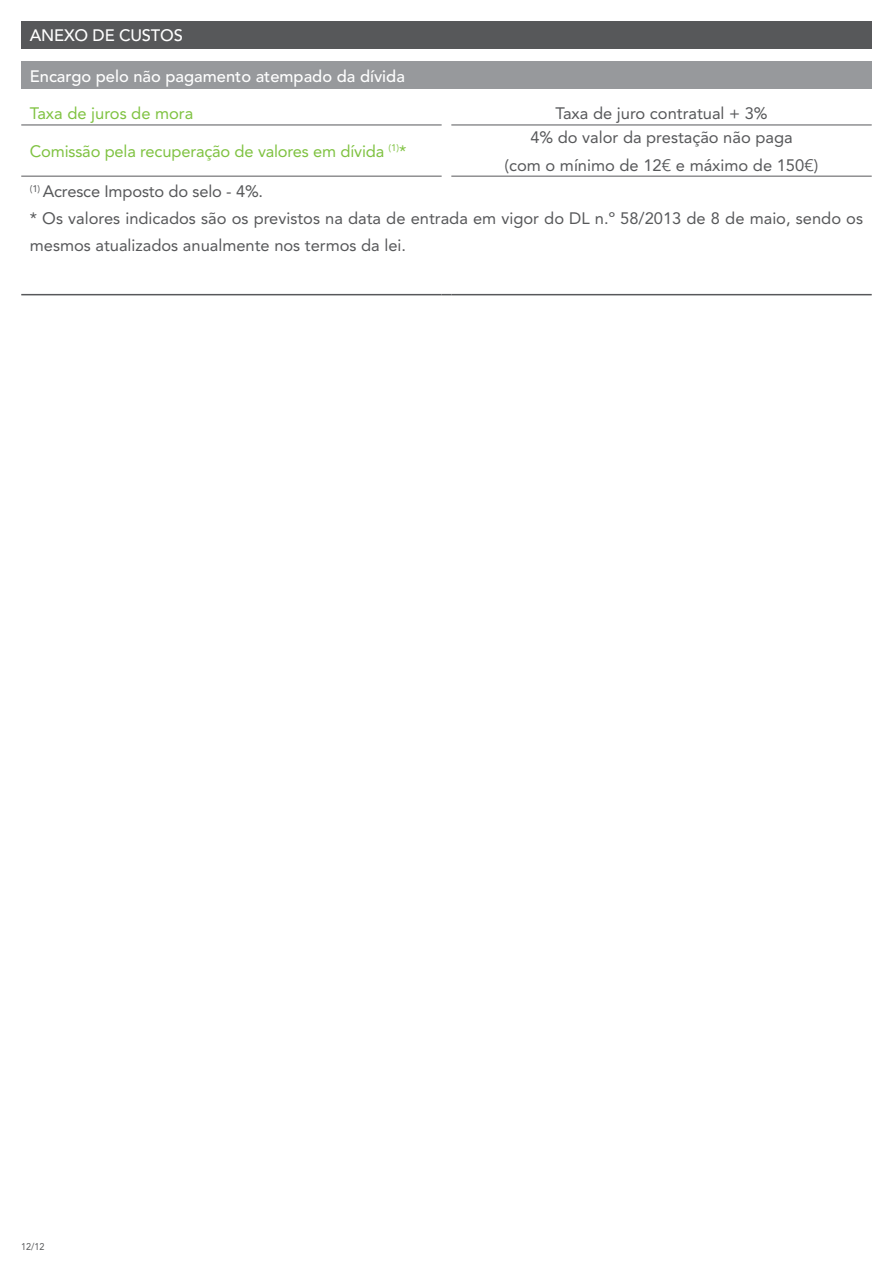
<style>
.page{position:relative;width:893px;height:1263px;background:#fff}
.page>*{position:absolute;margin:0;border:0;box-sizing:border-box;transform-origin:0 0}
.FO-Tabela-Notas{font:16.5px/27px "Avenir LT Pro";color:#57585a}
.FO-Tabelas-Texto_Cinza{font:16.5px/28.5px "Avenir LT Pro";color:#57585a;text-align:center}
.FO-Tabelas-Texto_Verde{font:16.5px "Avenir LT Pro";letter-spacing:-.01em;color:#7fc241}
.FO-Tabela-Cabecas{font:500 16.5px "Avenir LT Pro";color:#fff}
.t1{font:9.75px "Avenir LT Pro";color:#57585a;scale:.92 1}
</style>
<div class="page">
<div style="left:21px;top:21px;width:851px;height:28px;background:#57585a"></div>
<div style="left:21px;top:61px;width:851px;height:28px;background:#97999c"></div>
<hr style="left:21px;top:125px;width:421px;height:1px;background:#57585a">
<hr style="left:21px;top:176px;width:421px;height:1px;background:#57585a">
<hr style="left:451px;top:176px;width:421px;height:1px;background:#57585a">
<hr style="left:21px;top:294px;width:421px;height:1px;background:#57585a">
<hr style="left:451px;top:294px;width:421px;height:1px;background:#57585a">
<hr style="left:451px;top:125px;width:421px;height:1px;background:#57585a">
<p class="FO-Tabela-Cabecas" style="left:30px;top:26px;width:155px">ANEXO DE CUSTOS</p>
<p class="FO-Tabela-Cabecas" style="left:30px;top:66px;width:377px">Encargo pelo não pagamento atempado da dívida</p>
<p class="FO-Tabelas-Texto_Verde" style="left:30px;top:103px;width:165px">Taxa de juros de mora</p>
<p class="FO-Tabelas-Texto_Cinza" style="left:555px;top:99px;width:214px">Taxa de juro contratual + 3%</p>
<p class="FO-Tabelas-Texto_Verde" style="left:30px;top:141px;width:378px">Comissão pela recuperação de valores em dívida <sup>(1)</sup>*</p>
<p class="FO-Tabelas-Texto_Cinza" style="left:505px;top:122px;width:315px">4% do valor da prestação não paga<br>(com o mínimo de 12€ e máximo de 150€)</p>
<p class="FO-Tabela-Notas" style="left:30px;top:178px;width:235px"><sup>(1)</sup> Acresce Imposto do selo - 4%.</p>
<p class="FO-Tabela-Notas" style="left:30px;top:205px;width:835px">* Os valores indicados são os previstos na data de entrada em vigor do DL n.º 58/2013 de 8 de maio, sendo os mesmos atualizados anualmente nos termos da lei.</p>
<p class="t1" style="left:21px;top:1241px;width:27px">12/12</p>
</div>
